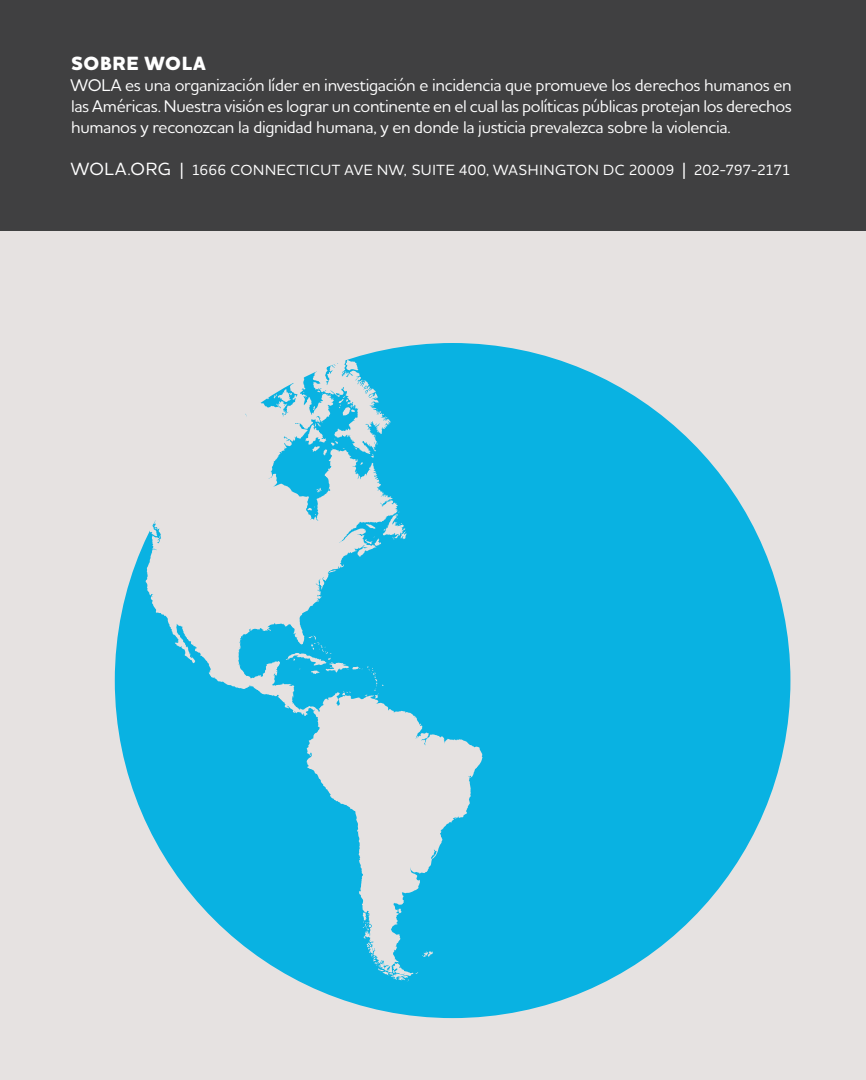
<style>
.page{position:relative;width:866px;height:1080px;background:#fff}
.page>*{position:absolute;margin:0;border:0;box-sizing:border-box;transform-origin:0 0}
.t1{font:800 19.5px "Houschka Alt Pro";letter-spacing:.035em;color:#fff}
.t2{font:500 17.25px/21px "Houschka Alt Pro";letter-spacing:-.02em;color:#fff;text-align:justify}
.t3{font:500 15px "Houschka Alt Pro";letter-spacing:.025em;color:#fff}
.s1{font-size:18px}
</style>
<div class="page">
<div style="left:0;top:230px;width:865px;height:850px;background:#e6e2e1"></div>
<div style="left:0;top:0;width:865px;height:230px;background:#404041"></div>
<div style="left:115px;top:343px;width:675px;height:675px;background:#09b2e2;border-radius:50%"></div>
<svg style="left:114px;top:343px;width:368px;height:638px"></svg>
<p class="t1" style="left:71px;top:51px;width:136px">SOBRE WOLA</p>
<p class="t2" style="left:71px;top:74px;width:722px">WOLA es una organización líder en investigación e incidencia que promueve los derechos humanos en las Américas. Nuestra visión es lograr un continente en el cual las políticas públicas protejan los derechos humanos y reconozcan la dignidad humana, y en donde la justicia prevalezca sobre la violencia.</p>
<p class="t3" style="left:71px;top:161px;width:721px"><span class="s1">WOLA.ORG |</span> 1666 CONNECTICUT AVE NW, SUITE 400, WASHINGTON DC 20009 <span class="s1">|</span> 202-797-2171</p>
</div>
